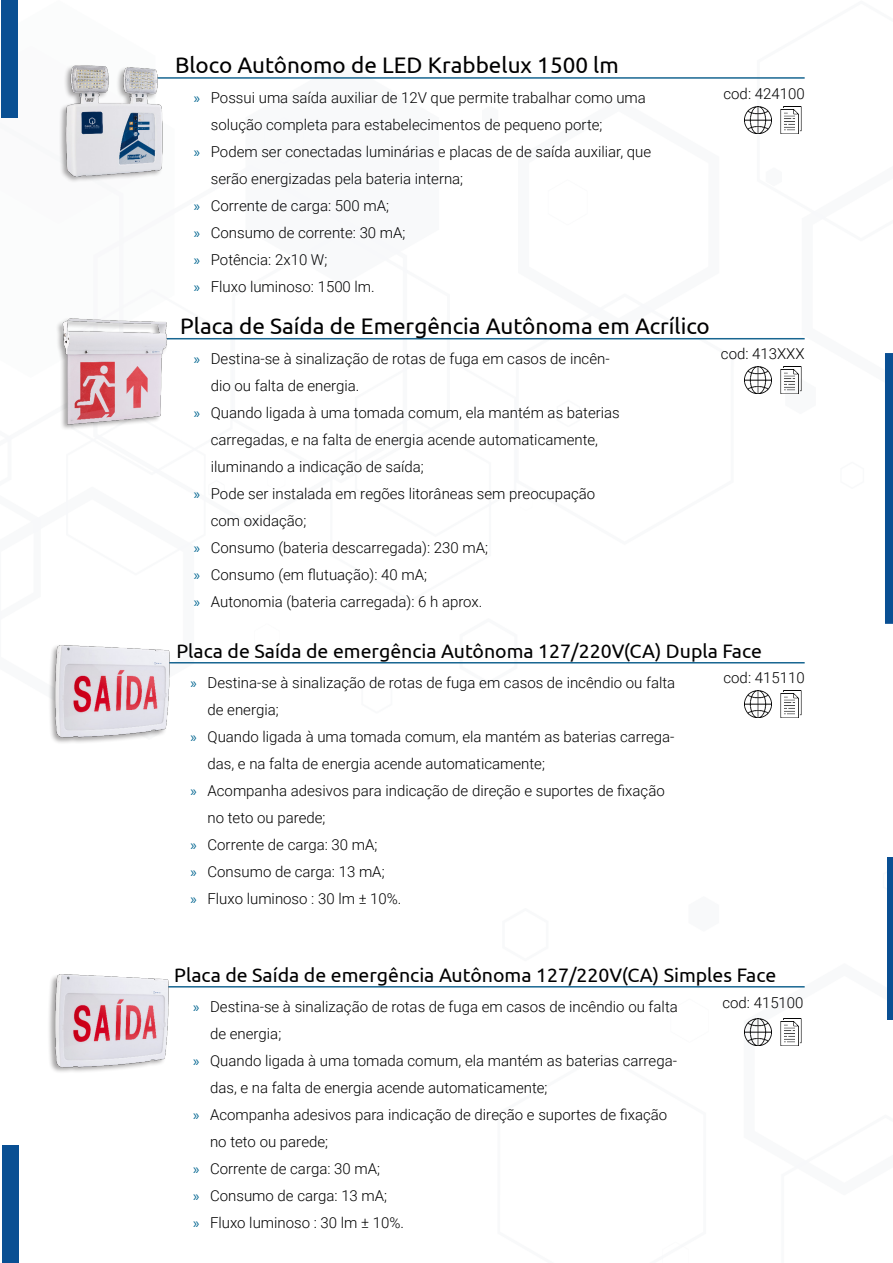
<style>
.page{position:relative;width:893px;height:1263px;background:#fff}
.page>*{position:absolute;margin:0;border:0;box-sizing:border-box;transform-origin:0 0}
.t1{font:22.5px "Ubuntu";color:#000001}
.t2{font:19.5px "Ubuntu";color:#000001}
.t3{font:300 15px/27px "Roboto";color:#000001}
.s1{font-family:"Myriad Pro";font-weight:400;color:#036691}
</style>
<div class="page">
<div style="left:885px;top:353px;width:8px;height:271px;background:#094f93"></div>
<div style="left:887px;top:857px;width:6px;height:163px;background:#094f93"></div>
<div style="left:2px;top:1145px;width:17px;height:118px;background:#094f93"></div>
<div style="left:1px;top:0;width:17px;height:118px;background:#094f93"></div>
<hr style="left:137px;top:77px;width:668px;height:2px;background:#186691">
<div style="left:59px;top:64px;width:104px;height:119px;background:#231f20;opacity:.4"></div>
<img style="left:59px;top:64px;width:112px;height:112px">
<hr style="left:152px;top:338px;width:653px;height:1px;background:#186691">
<img style="left:57px;top:318px;width:113px;height:111px">
<hr style="left:160px;top:662px;width:645px;height:1px;background:#186691">
<div style="left:48px;top:644px;width:122px;height:101px;background:#231f20;opacity:.4"></div>
<img style="left:55px;top:645px;width:116px;height:94px">
<hr style="left:159px;top:986px;width:646px;height:1px;background:#186691">
<div style="left:47px;top:973px;width:122px;height:101px;background:#231f20;opacity:.4"></div>
<img style="left:54px;top:974px;width:116px;height:94px">
<img style="left:744px;top:106px;width:27px;height:27px">
<img style="left:780px;top:106px;width:22px;height:27px">
<img style="left:744px;top:367px;width:27px;height:27px">
<img style="left:780px;top:367px;width:22px;height:27px">
<img style="left:744px;top:691px;width:27px;height:27px">
<img style="left:780px;top:691px;width:22px;height:27px">
<img style="left:744px;top:1019px;width:27px;height:27px">
<img style="left:780px;top:1019px;width:22px;height:27px">
<p class="t1" style="left:175px;top:51px;width:445px">Bloco Autônomo de LED Krabbelux 1500 lm</p>
<p class="t3" style="left:211px;top:84px;width:437px;text-indent:-17px"><span class="s1">»</span> Possui uma saída auxiliar de 12V que permite trabalhar como uma solução completa para estabelecimentos de pequeno porte;</p>
<p class="t3" style="left:211px;top:138px;width:442px;text-indent:-17px"><span class="s1">»</span> Podem ser conectadas luminárias e placas de de saída auxiliar, que serão energizadas pela bateria interna;</p>
<p class="t3" style="left:194px;top:192px;width:197px"><span class="s1">»</span> Corrente de carga: 500 mA;</p>
<p class="t3" style="left:194px;top:219px;width:213px"><span class="s1">»</span> Consumo de corrente: 30 mA;</p>
<p class="t3" style="left:194px;top:246px;width:135px"><span class="s1">»</span> Potência: 2x10 W;</p>
<p class="t3" style="left:194px;top:273px;width:183px"><span class="s1">»</span> Fluxo luminoso: 1500 lm.</p>
<p class="t1" style="left:180px;top:312px;width:531px">Placa de Saída de Emergência Autônoma em Acrílico</p>
<p class="t3" style="left:211px;top:344px;width:400px;text-indent:-17px"><span class="s1">»</span> Destina-se à sinalização de rotas de fuga em casos de incên&shy;dio ou falta de energia.</p>
<p class="t3" style="left:211px;top:398px;width:411px;text-indent:-17px"><span class="s1">»</span> Quando ligada à uma tomada comum, ela mantém as baterias carregadas, e na falta de energia acende automaticamente, iluminando a indicação de saída;</p>
<p class="t3" style="left:211px;top:479px;width:386px;text-indent:-17px"><span class="s1">»</span> Pode ser instalada em regões litorâneas sem preocupação com oxidação;</p>
<p class="t3" style="left:194px;top:533px;width:296px"><span class="s1">»</span> Consumo (bateria descarregada): 230 mA;</p>
<p class="t3" style="left:194px;top:560px;width:235px"><span class="s1">»</span> Consumo (em flutuação): 40 mA;</p>
<p class="t3" style="left:194px;top:587px;width:290px"><span class="s1">»</span> Autonomia (bateria carregada): 6 h aprox.</p>
<p class="t3" style="left:723px;top:79px;width:83px">cod: 424100</p>
<p class="t3" style="left:721px;top:340px;width:85px">cod: 413XXX</p>
<p class="t2" style="left:176px;top:639px;width:587px">Placa de Saída de emergência Autônoma 127/220V(CA) Dupla Face</p>
<p class="t3" style="left:723px;top:664px;width:83px">cod: 415110</p>
<p class="t3" style="left:207px;top:668px;width:469px;text-indent:-17px"><span class="s1">»</span> Destina-se à sinalização de rotas de fuga em casos de incêndio ou falta de energia;</p>
<p class="t3" style="left:207px;top:722px;width:468px;text-indent:-17px"><span class="s1">»</span> Quando ligada à uma tomada comum, ela mantém as baterias carrega&shy;das, e na falta de energia acende automaticamente;</p>
<p class="t3" style="left:207px;top:776px;width:459px;text-indent:-17px"><span class="s1">»</span> Acompanha adesivos para indicação de direção e suportes de fixação no teto ou parede;</p>
<p class="t3" style="left:190px;top:830px;width:188px"><span class="s1">»</span> Corrente de carga: 30 mA;</p>
<p class="t3" style="left:190px;top:857px;width:196px"><span class="s1">»</span> Consumo de carga: 13 mA;</p>
<p class="t3" style="left:190px;top:884px;width:213px"><span class="s1">»</span> Fluxo luminoso : 30 lm ± 10%.</p>
<p class="t2" style="left:174px;top:963px;width:604px">Placa de Saída de emergência Autônoma 127/220V(CA) Simples Face</p>
<p class="t3" style="left:722px;top:988px;width:83px">cod: 415100</p>
<p class="t3" style="left:210px;top:992px;width:469px;text-indent:-17px"><span class="s1">»</span> Destina-se à sinalização de rotas de fuga em casos de incêndio ou falta de energia;</p>
<p class="t3" style="left:210px;top:1046px;width:468px;text-indent:-17px"><span class="s1">»</span> Quando ligada à uma tomada comum, ela mantém as baterias carrega&shy;das, e na falta de energia acende automaticamente;</p>
<p class="t3" style="left:210px;top:1100px;width:459px;text-indent:-17px"><span class="s1">»</span> Acompanha adesivos para indicação de direção e suportes de fixação no teto ou parede;</p>
<p class="t3" style="left:193px;top:1154px;width:188px"><span class="s1">»</span> Corrente de carga: 30 mA;</p>
<p class="t3" style="left:193px;top:1181px;width:196px"><span class="s1">»</span> Consumo de carga: 13 mA;</p>
<p class="t3" style="left:193px;top:1208px;width:213px"><span class="s1">»</span> Fluxo luminoso : 30 lm ± 10%.</p>
</div>
